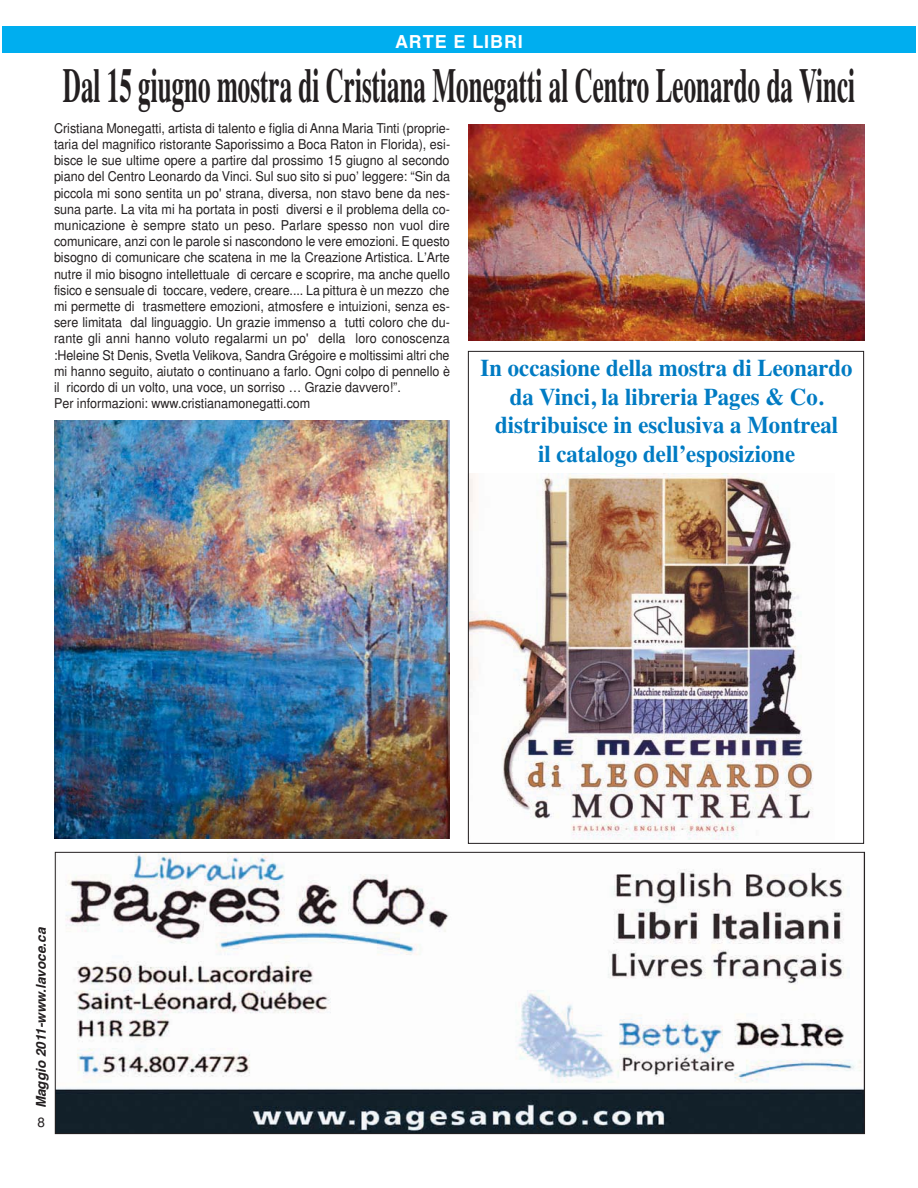
<style>
.page{position:relative;width:918px;height:1188px;background:#fff}
.page>*{position:absolute;margin:0;border:0;box-sizing:border-box;transform-origin:0 0}
.t1{font:700 48.6px "Times";color:#231f20;scale:.52 1}
.t2{font:700 24px/28.8px "Times";color:#007bc3;text-align:center;scale:.95 1}
.t3{font:700 18px "Helvetica";letter-spacing:.05em;color:#fff}
.t4{font:13.5px/16.2px "Helvetica";color:#231f20;scale:.93 1}
.t5{font:italic 700 13.5px "Helvetica";color:#231f20}
.t6{font:13.5px "Helvetica";color:#231f20}
</style>
<div class="page">
<div style="left:2px;top:26px;width:914px;height:27px;background:#00aeef"></div>
<img style="left:57px;top:854px;width:806px;height:278px">
<img style="left:470px;top:474px;width:344px;height:365px">
<img style="left:468px;top:125px;width:396px;height:215px">
<img style="left:54px;top:421px;width:396px;height:417px">
<svg style="left:468px;top:474px;width:1px;height:365px"></svg>
<h3 class="t3" style="left:395px;top:36px;width:129px">ARTE E LIBRI</h3>
<h1 class="t1" style="left:63px;top:68px;width:1525px">Dal 15 giugno mostra di Cristiana Monegatti al Centro Leonardo da Vinci</h1>
<p class="t4" style="left:54px;top:121px;width:427px">Cristiana Monegatti, artista di talento e figlia di Anna Maria Tinti (proprie - taria del magnifico ristorante Saporissimo a Boca Raton in Florida), esi&shy;bisce le sue ultime opere a partire dal prossimo 15 giugno al secondo piano del Centro Leonardo da Vinci. Sul suo sito si puo’ leggere: “Sin da piccola mi sono sentita un po' strana, diversa, non stavo bene da nes&shy;suna parte. La vita mi ha portata in posti diversi e il problema della co&shy;municazione è sempre stato un peso. Parlare spesso non vuol dire comunicare, anzi con le parole si nascondono le vere emozioni. E questo bisogno di comunicare che scatena in me la Creazione Artistica. L’Arte nutre il mio bisogno intellettuale di cercare e scoprire, ma anche quello fisico e sensuale di toccare, vedere, creare.... La pittura è un mezzo che mi permette di trasmettere emozioni, atmosfere e intuizioni, senza es&shy;sere limitata dal linguaggio. Un grazie immenso a tutti coloro che du&shy;rante gli anni hanno voluto regalarmi un po' della loro conoscenza :Heleine St Denis, Svetla Velikova, Sandra Grégoire e moltissimi altri che mi hanno seguito, aiutato o continuano a farlo. Ogni colpo di pennello è il ricordo di un volto, una voce, un sorriso … Grazie davvero!”.<br>Per informazioni: www.cristianamonegatti.com</p>
<h2 class="t2" style="left:481px;top:355px;width:393px">In occasione della mostra di Leonardo da Vinci, la libreria Pages &amp; Co. distribuisce in esclusiva a Montreal<br>il catalogo dell’esposizione</h2>
<p class="t5" style="left:36px;top:1108px;width:182px;rotate:-90deg">Maggio 2011-www.lavoce.ca</p>
<p class="t6" style="left:37px;top:1118px;width:9px">8</p>
</div>
